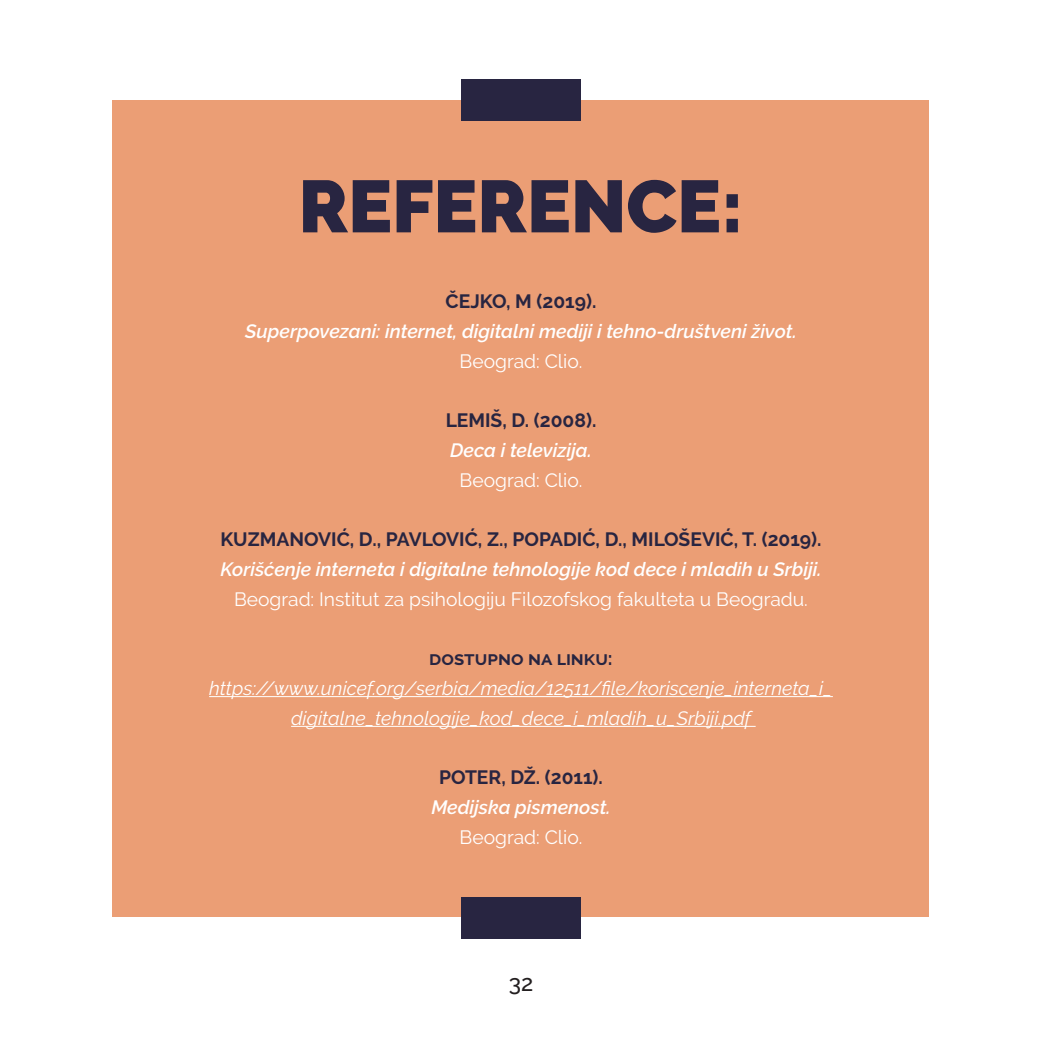
<style>
.page{position:relative;width:1042px;height:1042px;background:#fff}
.page>*{position:absolute;margin:0;border:0;box-sizing:border-box;transform-origin:0 0}
.t1{font:900 73.5px "Raleway";color:#282541}
.t2{font:500 22.75px "Raleway";color:#231f20}
.t3{font:italic 600 19.25px "Raleway";color:#fff}
.t4{font:italic 19.25px/29.8px "Raleway";color:#fff;text-align:center}
.t5{font:700 19.25px "Raleway";color:#282541}
.t6{font:19.25px "Raleway";color:#fff}
</style>
<div class="page">
<div style="left:113px;top:100px;width:816px;height:816px;background:#eb9e75"></div>
<div style="left:461px;top:79px;width:119px;height:42px;background:#282541"></div>
<div style="left:461px;top:897px;width:119px;height:42px;background:#282541"></div>
<hr style="left:209px;top:696px;width:624px;height:1px;background:#fff">
<hr style="left:291px;top:726px;width:464px;height:1px;background:#fff">
<h1 class="t1" style="left:299px;top:164px;width:446px">REFERENCE:</h1>
<p class="t5" style="left:446px;top:290px;width:152px">ČEJKO, M (2019).</p>
<p class="t3" style="left:245px;top:320px;width:553px">Superpovezani: internet, digitalni mediji i tehno-društveni život.</p>
<p class="t6" style="left:459px;top:350px;width:124px">Beograd: Clio.</p>
<p class="t5" style="left:446px;top:409px;width:152px">LEMIŠ, D. (2008).</p>
<p class="t3" style="left:450px;top:439px;width:143px">Deca i televizija.</p>
<p class="t6" style="left:459px;top:469px;width:124px">Beograd: Clio.</p>
<p class="t5" style="left:220px;top:528px;width:603px">KUZMANOVIĆ, D., PAVLOVIĆ, Z., POPADIĆ, D., MILOŠEVIĆ, T. (2019).</p>
<p class="t3" style="left:220px;top:558px;width:602px">Korišćenje interneta i digitalne tehnologije kod dece i mladih u Srbiji.</p>
<p class="t6" style="left:234px;top:588px;width:575px">Beograd: Institut za psihologiju Filozofskog fakulteta u Beogradu.</p>
<p class="t5" style="left:429px;top:647px;width:185px">dostupno na linku:</p>
<p class="t4" style="left:209px;top:673px;width:625px">https://www.unicef.org/serbia/media/12511/file/koriscenje_interneta_i_ digitalne_tehnologije_kod_dece_i_mladih_u_Srbiji.pdf</p>
<p class="t5" style="left:439px;top:766px;width:165px">POTER, DŽ. (2011).</p>
<p class="t3" style="left:431px;top:796px;width:181px">Medijska pismenost.</p>
<p class="t6" style="left:459px;top:826px;width:124px">Beograd: Clio.</p>
<p class="t2" style="left:509px;top:969px;width:26px">32</p>
</div>
